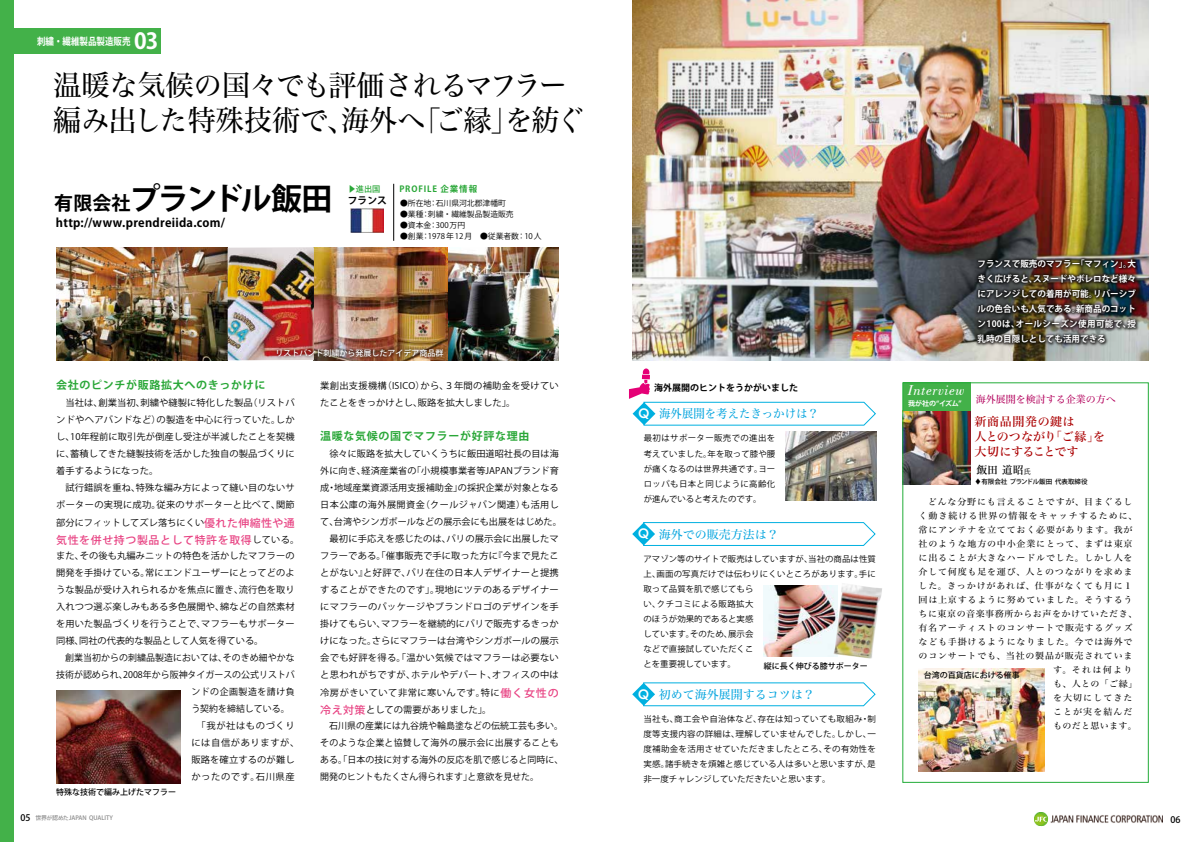
<style>
.page{position:relative;width:1191px;height:842px;background:#fff}
.page>*{position:absolute;margin:0;border:0;box-sizing:border-box;transform-origin:0 0}
.t1{font:700 30.9px "Koz Go Pro";letter-spacing:-.08em;color:#000}
.t2{font:29px/35px "Hira Min Std W4";color:#000}
.t3{font:italic 15px "Bodoni BT";letter-spacing:.04em;color:#fff}
.t4{font:12px/15px "Hira Min Std W5";letter-spacing:.01em;color:#ab0002}
.t5{font:12px "Hira Min Std W4";color:#00a3de}
.t6{font:12px "Hira Min Std W4";color:#00a3de;scale:.95 1}
.t7{font:700 11.9px "Koz Go Pro";letter-spacing:.025em;color:#000}
.t8{font:700 11px "Koz Go Pr 6 N";letter-spacing:.06em;color:#2aa738}
.t9{font:500 11px "Ryumin Pr 5";color:#000}
.t10{font:500 10.8px "Koz Go Pr 6 N";letter-spacing:.06em;color:#e84383}
.t11{font:10px "Hira Min Std W4";color:#b3005c}
.t12{font:700 10px "Koz Go Pr 6 N";color:#fff;scale:.85 1}
.t13{font:700 9.8px "Koz Go Pro";color:#000}
.t14{font:9.1px/17px "Koz Go Pr 6 N";letter-spacing:.01em;color:#000}
.t15{font:9.1px "Koz Go Pr 6 N";letter-spacing:.06em;color:#000}
.t16{font:9.1px/17px "Koz Go Pr 6 N";letter-spacing:.045em;color:#000}
.t17{font:700 9px "Koz Go Pr 6 N";color:#000}
.t18{font:500 9px "Koz Go Pr 6 N";color:#000}
.t19{font:8.8px "Hira Min Std N W4";letter-spacing:.09em;color:#000}
.t20{font:700 8.8px/15px "Koz Go Pr 6 N";color:#fff;text-align:justify}
.t21{font:8.8px "Hira Min Std N W4";letter-spacing:.06em;color:#000}
.t22{font:8.8px "Hira Min Std N W4";letter-spacing:.11em;color:#000}
.t23{font:8.8px "Hira Min Std N W4";letter-spacing:.12em;color:#000}
.t24{font:8.8px "Hira Min Std N W4";letter-spacing:.04em;color:#000}
.t25{font:700 8.5px "Koz Go Pro";letter-spacing:.1em;color:#2aa738}
.t26{font:8.3px/15px "Koz Go Pr 6 N";letter-spacing:.005em;color:#000;text-align:justify}
.t27{font:500 8.2px "Koz Go Pro";color:#2aa738}
.t28{font:500 8px "Koz Go Pr 6 N";color:#000}
.t29{font:500 8px "Koz Go Pr 6 N";color:#fff}
.t30{font:7.8px "Koz Go Pro";color:#000}
.t31{font:700 7px "Koz Go Pro";letter-spacing:-.01em;color:#fff}
.t32{font:500 6.5px "Koz Go Pro";color:#000}
.t33{font:500 6px "Koz Go Pro";letter-spacing:-.005em;color:#898989}
.s1{font-size:22px}
.s2{font-family:"Shin Go Pr 6 N";font-weight:300;font-stretch:expanded;font-size:27.5px}
.s3{font-size:19px}
.s4{font-weight:500;font-size:10.8px;color:#e84383}
.s5{font-weight:400;font-size:9.1px;color:#000}
.s6{font-family:"MO Clear Tone SG";font-weight:600;color:#fff}
.s7{font-family:"Koz Go Pro";font-weight:400;font-size:7px}
.s8{font-weight:400}
.s9{font-family:"Koz Go Pr 6 N";font-size:9px;color:#000}
.s10{font-size:5.5px}
</style>
<div class="page">
<img style="left:904px;top:411px;width:66px;height:73px">
<div style="left:0;top:28px;width:160px;height:26px;background:#43b149"></div>
<div style="left:0;top:0;width:14px;height:842px;background:#43b149"></div>
<div style="left:902px;top:383px;width:68px;height:28px;background:#43b149"></div>
<div style="left:902px;top:383px;width:246px;height:400px;border:1px solid #22ac38"></div>
<img style="left:1048px;top:815px;width:114px;height:8px">
<svg style="left:1034px;top:812px;width:14px;height:15px"></svg>
<img style="left:632px;top:0;width:516px;height:360px">
<img style="left:56px;top:247px;width:503px;height:113px">
<img style="left:56px;top:690px;width:125px;height:93px">
<img style="left:939px;top:222px;width:210px;height:162px">
<img style="left:350px;top:209px;width:33px;height:23px">
<hr style="left:393px;top:184px;width:1px;height:57px;background:#000">
<svg style="left:629px;top:368px;width:246px;height:58px"></svg>
<svg style="left:632px;top:522px;width:243px;height:24px"></svg>
<img style="left:785px;top:432px;width:92px;height:69px">
<svg style="left:632px;top:683px;width:243px;height:23px"></svg>
<img style="left:764px;top:585px;width:69px;height:71px">
<img style="left:918px;top:668px;width:126px;height:104px">
<img style="left:833px;top:585px;width:49px;height:74px">
<img style="left:271px;top:344px;width:177px;height:17px">
<p class="t12" style="left:37px;top:36px;width:144px">刺繍・繊維製品製造販売 <span class="s1">03</span></p>
<p class="t2" style="left:53px;top:68px;width:533px">温暖な気候の国々でも評価されるマフラー編み出した特殊技術で、海外へ<span class="s2">「</span>ご縁<span class="s2">」</span>を紡ぐ</p>
<p class="t1" style="left:54px;top:179px;width:279px"><span class="s3">有限会社</span>プランドル飯田</p>
<p class="t7" style="left:56px;top:215px;width:171px">http://www.prendreiida.com/</p>
<p class="t27" style="left:348px;top:184px;width:34px">▶進出国</p>
<p class="t25" style="left:399px;top:183px;width:79px">PROFILE 企業情報</p>
<p class="t13" style="left:348px;top:194px;width:41px">フランス</p>
<p class="t30" style="left:400px;top:198px;width:107px">●所在地：石川県河北郡津幡町</p>
<p class="t30" style="left:400px;top:209px;width:115px">●業種：刺繍・繊維製品製造販売</p>
<p class="t30" style="left:400px;top:220px;width:67px">●資本金：300 万円</p>
<p class="t30" style="left:400px;top:231px;width:143px">●創業：1978 年 12 月　●従業者数： 10 人</p>
<p class="t29" style="left:275px;top:348px;width:169px">リストバンド刺繍から発展したアイデア商品群</p>
<p class="t8" style="left:56px;top:379px;width:211px">会社のピンチが販路拡大へのきっかけに</p>
<p class="t14" style="left:56px;top:395px;width:240px">　当社は、創業当初、刺繍や縫製に特化した製品（リストバンドやヘアバンドなど）の製造を中心に行っていた。しかし、10年程前に取引先が倒産し受注が半減したことを契機に、蓄積してきた縫製技術を活かした独自の製品づくりに着手するようになった。<br>　試行錯誤を重ね、特殊な編み方によって縫い目のないサポーターの実現に成功。従来のサポーターと比べて、関節</p>
<p class="t14" style="left:56px;top:515px;width:240px">部分にフィットしてズレ落ちにくい<span class="s4">優れた伸縮性や通</span></p>
<p class="t10" style="left:56px;top:534px;width:245px">気性を併せ持つ製品として特許を取得<span class="s5">している。</span></p>
<p class="t14" style="left:56px;top:548px;width:240px">また、その後も丸編みニットの特色を活かしたマフラーの</p>
<p class="t14" style="left:56px;top:565px;width:240px">開発を手掛けている。常にエンドユーザーにとってどのよ</p>
<p class="t14" style="left:56px;top:582px;width:240px">うな製品が受け入れられるかを焦点に置き、流行色を取り</p>
<p class="t14" style="left:56px;top:599px;width:240px">入れつつ選ぶ楽しみもある多色展開や、綿などの自然素材</p>
<p class="t14" style="left:56px;top:616px;width:240px">を用いた製品づくりを行うことで、マフラーもサポーター</p>
<p class="t14" style="left:56px;top:633px;width:209px">同様、同社の代表的な製品として人気を得ている。</p>
<p class="t14" style="left:56px;top:650px;width:240px">　創業当初からの刺繍品製造においては、そのきめ細やかな</p>
<p class="t14" style="left:56px;top:667px;width:240px">技術が認められ、2008年から阪神タイガースの公式リストバ</p>
<p class="t15" style="left:191px;top:687px;width:105px">ンドの企画製造を請け負</p>
<p class="t14" style="left:191px;top:701px;width:100px">う契約を締結している。</p>
<p class="t15" style="left:191px;top:721px;width:105px">　「我が社はものづくり</p>
<p class="t15" style="left:191px;top:738px;width:109px">には自信がありますが、</p>
<p class="t14" style="left:191px;top:752px;width:105px">販路を確立するのが難し</p>
<p class="t15" style="left:191px;top:772px;width:105px">かったのです。石川県産</p>
<p class="t28" style="left:56px;top:788px;width:121px">特殊な技術で編み上げたマフラー</p>
<p class="t14" style="left:320px;top:378px;width:240px">業創出支援機構（ISICO）から、３年間の補助金を受けていたことをきっかけとし、販路を拡大しました」。</p>
<p class="t8" style="left:320px;top:430px;width:211px">温暖な気候の国でマフラーが好評な理由</p>
<p class="t14" style="left:320px;top:446px;width:243px">　徐々に販路を拡大していくうちに飯田道昭社長の目は海外に向き、経済産業省の「小規模事業者等JAPANブランド育成・地域産業資源活用支援補助金」の採択企業が対象となる日本公庫の海外展開資金（クールジャパン関連）も活用して、台湾やシンガポールなどの展示会にも出展をはじめた。　最初に手応えを感じたのは、パリの展示会に出展したマフラーである。「催事販売で手に取った方に『今まで見たことがない』と好評で、パリ在住の日本人デザイナーと提携することができたのです」。現地にツテのあるデザイナーにマフラーのパッケージやブランドロゴのデザインを手掛けてもらい、マフラーを継続的にパリで販売するきっかけになった。さらにマフラーは台湾やシンガポールの展示会でも好評を得る。「温かい気候ではマフラーは必要ないと思われがちですが、ホテルやデパート、オフィスの中は</p>
<p class="t16" style="left:320px;top:685px;width:240px">冷房がきいていて非常に寒いんです。特に<span class="s4">働く女性の冷え対策</span>としての需要がありました」。</p>
<p class="t14" style="left:320px;top:718px;width:244px">　石川県の産業には九谷焼や輪島塗などの伝統工芸も多い。そのような企業と協賛して海外の展示会に出展することもある。「日本の技に対する海外の反応を肌で感じると同時に、開発のヒントもたくさん得られます」と意欲を見せた。</p>
<p class="t26" style="left:643px;top:712px;width:234px">当社も、商工会や自治体など、存在は知っていても取組み・制度等支援内容の詳細は、理解していませんでした。しかし、一度補助金を活用させていただきましたところ、その有効性を実感。諸手続きを煩雑と感じている人は多いと思いますが、是非一度チャレンジしていただきたいと思います。</p>
<p class="t17" style="left:654px;top:383px;width:145px">海外展開のヒントをうかがいました</p>
<p class="t6" style="left:638px;top:405px;width:191px"><span class="s6">Q</span> 海外展開を考えたきっかけは？</p>
<p class="t26" style="left:644px;top:431px;width:133px">最初はサポーター販売での進出を考えていました。年を取って膝や腰が痛くなるのは世界共通です。ヨーロッパも日本と同じように高齢化が進んでいると考えたのです。</p>
<p class="t5" style="left:638px;top:525px;width:142px"><span class="s6">Q</span> 海外での販売方法は？</p>
<p class="t26" style="left:643px;top:551px;width:234px;text-align:left">アマゾン等のサイトで販売はしていますが、当社の商品は性質上、画面の写真だけでは伝わりにくいところがあります。手に取って品質を肌で感じてもら<br>い、クチコミによる販路拡大<br>のほうが効果的であると実感<br>しています。そのため、展示会<br>などで直接試していただくこ<br>とを重要視しています。</p>
<p class="t28" style="left:764px;top:661px;width:105px">縦に長く伸びる膝サポーター</p>
<p class="t5" style="left:638px;top:686px;width:178px"><span class="s6">Q</span> 初めて海外展開するコツは？</p>
<p class="t20" style="left:977px;top:257px;width:160px">フランスで販売のマフラー「マフィン」。大きく広げると、スヌードやボレロなど様々にアレンジしての着用が可能。リバーシブルの色合いも人気である。新商品のコットン100は、オールシーズン使用可能で、授乳時の目隠しとしても活用できる</p>
<p class="t3" style="left:908px;top:381px;width:58px">Interview</p>
<p class="t31" style="left:908px;top:398px;width:55px">我が社の“イズム”</p>
<p class="t11" style="left:975px;top:392px;width:141px">海外展開を検討する企業の方へ</p>
<p class="t4" style="left:974px;top:414px;width:132px">新商品開発の鍵は<br>人とのつながり「ご縁」を大切にすることです</p>
<p class="t9" style="left:976px;top:461px;width:56px">飯田 道昭<span class="s7">氏</span></p>
<p class="t32" style="left:975px;top:477px;width:114px"><span class="s8">♦</span>有限会社 プランドル飯田 代表取締役</p>
<p class="t19" style="left:918px;top:495px;width:215px">　どんな分野にも言えることですが、目まぐるし</p>
<p class="t22" style="left:918px;top:509px;width:220px">く動き続ける世界の情報をキャッチするために、</p>
<p class="t19" style="left:918px;top:523px;width:215px">常にアンテナを立てておく必要があります。我が</p>
<p class="t19" style="left:918px;top:537px;width:215px">社のような地方の中小企業にとって、まずは東京</p>
<p class="t19" style="left:918px;top:551px;width:215px">に出ることが大きなハードルでした。しかし人を</p>
<p class="t19" style="left:918px;top:565px;width:215px">介して何度も足を運び、人とのつながりを求めま</p>
<p class="t19" style="left:918px;top:579px;width:215px">した。きっかけがあれば、仕事がなくても月に１</p>
<p class="t19" style="left:918px;top:593px;width:215px">回は上京するように努めていました。そうするう</p>
<p class="t21" style="left:918px;top:607px;width:220px">ちに東京の音楽事務所からお声をかけていただき、</p>
<p class="t19" style="left:918px;top:621px;width:216px">有名アーティストのコンサートで販売するグッズ</p>
<p class="t19" style="left:918px;top:635px;width:215px">なども手掛けるようになりました。今では海外で</p>
<p class="t19" style="left:918px;top:649px;width:215px">のコンサートでも、当社の製品が販売されていま</p>
<p class="t19" style="left:1053px;top:663px;width:81px">す。それは何より</p>
<p class="t19" style="left:1053px;top:677px;width:86px">も、人との「ご縁」</p>
<p class="t23" style="left:1053px;top:691px;width:81px">を大切にしてきた</p>
<p class="t23" style="left:1053px;top:705px;width:81px">ことが実を結んだ</p>
<p class="t24" style="left:1053px;top:719px;width:85px">ものだと思います。</p>
<p class="t28" style="left:923px;top:670px;width:97px">台湾の百貨店における催事</p>
<p class="t33" style="left:20px;top:814px;width:94px"><span class="s9">05</span> 世界<span class="s10">が</span>認<span class="s10">めた</span>JAPAN QUALITY</p>
<p class="t18" style="left:1170px;top:815px;width:12px">06</p>
</div>
